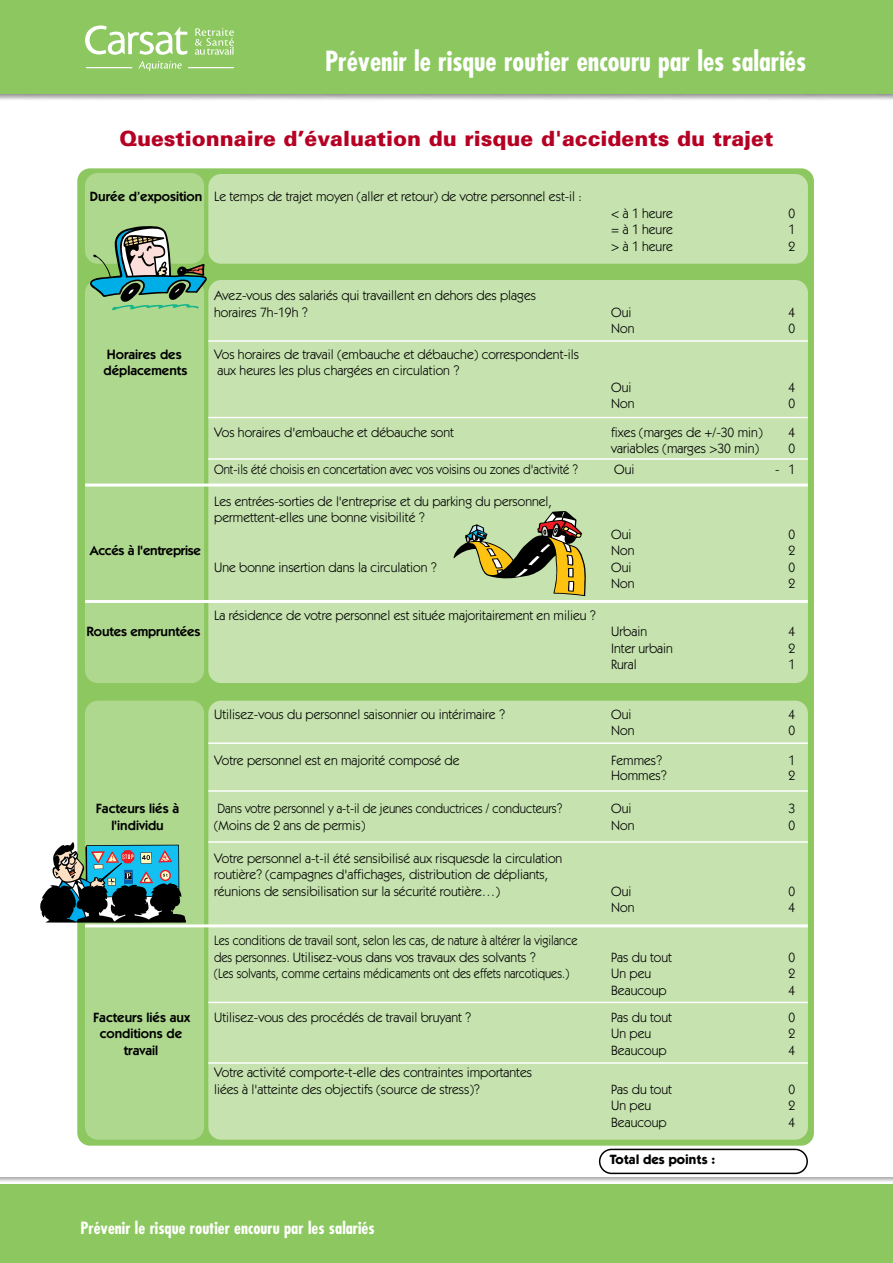
<style>
.page{position:relative;width:893px;height:1263px;background:#fff}
.page>*{position:absolute;margin:0;border:0;box-sizing:border-box;transform-origin:0 0}
.t1{font:700 condensed 27px "Futura";color:#fff}
.t2{font:900 21px "Univers";color:#b60023}
.t3{font:700 condensed 16.5px "Futura";color:#fff}
.t4{font:13.5px/16.5px "Itc Kabel";color:#000}
.t5{font:13.5px/16.5px "Itc Kabel";color:#000;scale:.9 1}
.t6{font:600 13.5px "Itc Kabel";color:#000}
.t7{font:13.5px "Itc Kabel";color:#000;scale:.92 1}
.t8{font:13.5px "Itc Kabel";color:#000;scale:.93 1}
.t9{font:600 13.5px "Itc Kabel";letter-spacing:-.02em;color:#000}
.t10{font:700 13.5px "Itc Kabel";color:#000}
.s1{font-weight:600}
</style>
<div class="page">
<div style="left:77px;top:168px;width:737px;height:978px;background:#8cc85f;border-radius:13px"></div>
<svg style="left:599px;top:1149px;width:209px;height:25px"></svg>
<div style="left:0;top:1184px;width:893px;height:79px;background:#8cc85f"></div>
<div style="left:85px;top:173px;width:119px;height:91px;background:#afd88f;border-radius:13px"></div>
<div style="left:85px;top:701px;width:119px;height:439px;background:#afd88f;border-radius:13px"></div>
<div style="left:85px;top:280px;width:119px;height:403px;background:#afd88f;border-radius:13px"></div>
<div style="left:208px;top:280px;width:600px;height:403px;background:#c6e3af;border-radius:13px"></div>
<div style="left:208px;top:174px;width:600px;height:90px;background:#c6e3af;border-radius:13px"></div>
<div style="left:208px;top:701px;width:600px;height:439px;background:#c6e3af;border-radius:13px"></div>
<hr style="left:85px;top:483px;width:723px;height:3px;background:#fff">
<hr style="left:85px;top:600px;width:723px;height:3px;background:#fff">
<hr style="left:85px;top:924px;width:723px;height:3px;background:#fff">
<hr style="left:208px;top:458px;width:600px;height:2px;background:#fff">
<hr style="left:208px;top:742px;width:600px;height:2px;background:#fff">
<hr style="left:208px;top:790px;width:600px;height:2px;background:#fff">
<hr style="left:208px;top:841px;width:600px;height:2px;background:#fff">
<hr style="left:208px;top:1002px;width:600px;height:1px;background:#fff">
<hr style="left:208px;top:1062px;width:600px;height:2px;background:#fff">
<hr style="left:208px;top:417px;width:600px;height:1px;background:#fff">
<hr style="left:208px;top:340px;width:600px;height:2px;background:#fff">
<svg style="left:90px;top:226px;width:117px;height:84px"></svg>
<svg style="left:453px;top:511px;width:133px;height:85px"></svg>
<svg style="left:40px;top:842px;width:146px;height:81px"></svg>
<div style="left:0;top:0;width:893px;height:94px;background:#8cc85f"></div>
<svg style="left:195px;top:28px;width:39px;height:27px"></svg>
<hr style="left:188px;top:67px;width:46px;height:1px;background:#fff">
<hr style="left:86px;top:67px;width:46px;height:1px;background:#fff">
<svg style="left:85px;top:26px;width:102px;height:29px"></svg>
<svg style="left:138px;top:61px;width:44px;height:10px"></svg>
<h1 class="t1" style="left:325px;top:49px;width:483px">Prévenir le risque routier encouru par les salariés</h1>
<h2 class="t2" style="left:120px;top:131px;width:655px">Questionnaire d’évaluation du risque d'accidents du trajet</h2>
<p class="t4" style="left:90px;top:189px;width:494px"><span class="s1">Durée d’exposition</span> Le temps de trajet moyen (aller et retour) de votre personnel est-il :</p>
<p class="t4" style="left:214px;top:288px;width:323px">Avez-vous des salariés qui travaillent en dehors des plages horaires 7h-19h ?</p>
<p class="t6" style="left:107px;top:349px;width:76px">Horaires des</p>
<p class="t4" style="left:214px;top:347px;width:367px">Vos horaires de travail (embauche et débauche) correspondent-ils</p>
<p class="t6" style="left:103px;top:366px;width:85px">déplacements</p>
<p class="t4" style="left:217px;top:363px;width:243px">aux heures les plus chargées en circulation ?</p>
<p class="t4" style="left:611px;top:206px;width:63px">&lt; à 1 heure</p>
<p class="t4" style="left:789px;top:206px;width:8px">0</p>
<p class="t4" style="left:611px;top:222px;width:63px">= à 1 heure</p>
<p class="t4" style="left:789px;top:222px;width:8px">1</p>
<p class="t4" style="left:611px;top:239px;width:63px">&gt; à 1 heure</p>
<p class="t4" style="left:789px;top:239px;width:8px">2</p>
<p class="t4" style="left:611px;top:305px;width:22px">Oui</p>
<p class="t4" style="left:789px;top:305px;width:8px">4</p>
<p class="t4" style="left:611px;top:321px;width:25px">Non</p>
<p class="t4" style="left:789px;top:321px;width:8px">0</p>
<p class="t4" style="left:611px;top:380px;width:22px">Oui</p>
<p class="t4" style="left:789px;top:380px;width:8px">4</p>
<p class="t4" style="left:611px;top:396px;width:25px">Non</p>
<p class="t4" style="left:789px;top:396px;width:8px">0</p>
<p class="t4" style="left:214px;top:425px;width:241px">Vos horaires d'embauche et débauche sont</p>
<p class="t4" style="left:611px;top:425px;width:153px">fixes (marges de +/-30 min)</p>
<p class="t4" style="left:789px;top:425px;width:8px">4</p>
<p class="t4" style="left:611px;top:441px;width:149px">variables (marges &gt;30 min)</p>
<p class="t4" style="left:789px;top:441px;width:8px">0</p>
<p class="t7" style="left:214px;top:464px;width:397px">Ont-ils été choisis en concertation avec vos voisins ou zones d'activité ?</p>
<p class="t4" style="left:614px;top:462px;width:22px">Oui</p>
<p class="t4" style="left:775px;top:462px;width:22px">- 1</p>
<p class="t4" style="left:214px;top:494px;width:339px">Les entrées-sorties de l'entreprise et du parking du personnel, permettent-elles une bonne visibilité ?</p>
<p class="t4" style="left:611px;top:527px;width:22px">Oui</p>
<p class="t4" style="left:789px;top:527px;width:8px">0</p>
<p class="t9" style="left:90px;top:546px;width:113px">Accés à l'entreprise</p>
<p class="t4" style="left:611px;top:543px;width:25px">Non</p>
<p class="t4" style="left:789px;top:543px;width:8px">2</p>
<p class="t4" style="left:214px;top:560px;width:224px">Une bonne insertion dans la circulation ?</p>
<p class="t4" style="left:611px;top:560px;width:22px">Oui</p>
<p class="t4" style="left:789px;top:560px;width:8px">0</p>
<p class="t4" style="left:611px;top:576px;width:25px">Non</p>
<p class="t4" style="left:789px;top:576px;width:8px">2</p>
<p class="t4" style="left:214px;top:608px;width:383px">La résidence de votre personnel est située majoritairement en milieu ?</p>
<p class="t6" style="left:87px;top:627px;width:115px">Routes empruntées</p>
<p class="t4" style="left:611px;top:624px;width:37px">Urbain</p>
<p class="t4" style="left:789px;top:624px;width:8px">4</p>
<p class="t4" style="left:611px;top:641px;width:63px">Inter urbain</p>
<p class="t4" style="left:789px;top:641px;width:8px">2</p>
<p class="t4" style="left:611px;top:657px;width:27px">Rural</p>
<p class="t4" style="left:789px;top:657px;width:8px">1</p>
<p class="t4" style="left:214px;top:707px;width:292px">Utilisez-vous du personnel saisonnier ou intérimaire ?</p>
<p class="t4" style="left:611px;top:707px;width:22px">Oui</p>
<p class="t4" style="left:789px;top:707px;width:8px">4</p>
<p class="t4" style="left:611px;top:723px;width:25px">Non</p>
<p class="t4" style="left:789px;top:723px;width:8px">0</p>
<p class="t4" style="left:214px;top:753px;width:247px">Votre personnel est en majorité composé de</p>
<p class="t4" style="left:611px;top:753px;width:53px">Femmes?</p>
<p class="t4" style="left:789px;top:753px;width:8px">1</p>
<p class="t4" style="left:611px;top:768px;width:57px">Hommes?</p>
<p class="t4" style="left:789px;top:768px;width:8px">2</p>
<p class="t6" style="left:96px;top:804px;width:85px">Facteurs liés à</p>
<p class="t8" style="left:217px;top:803px;width:372px">Dans votre personnel y a-t-il de jeunes conductrices / conducteurs?</p>
<p class="t4" style="left:611px;top:801px;width:22px">Oui</p>
<p class="t4" style="left:789px;top:801px;width:8px">3</p>
<p class="t6" style="left:111px;top:820px;width:54px">l'individu</p>
<p class="t4" style="left:214px;top:818px;width:153px">(Moins de 2 ans de permis)</p>
<p class="t4" style="left:611px;top:818px;width:25px">Non</p>
<p class="t4" style="left:789px;top:818px;width:8px">0</p>
<p class="t4" style="left:214px;top:851px;width:350px">Votre personnel a-t-il été sensibilisé aux risquesde la circulation routière? (campagnes d'affichages, distribution de dépliants, réunions de sensibilisation sur la sécurité routière…)</p>
<p class="t4" style="left:611px;top:884px;width:22px">Oui</p>
<p class="t4" style="left:789px;top:884px;width:8px">0</p>
<p class="t4" style="left:611px;top:900px;width:25px">Non</p>
<p class="t4" style="left:789px;top:900px;width:8px">4</p>
<p class="t5" style="left:214px;top:933px;width:405px">Les conditions de travail sont, selon les cas, de nature à altérer la vigilance des personnes. Utilisez-vous dans vos travaux des solvants ?</p>
<p class="t4" style="left:611px;top:950px;width:62px">Pas du tout</p>
<p class="t4" style="left:789px;top:950px;width:8px">0</p>
<p class="t5" style="left:214px;top:966px;width:396px">(Les solvants, comme certains médicaments ont des effets narcotiques.)</p>
<p class="t4" style="left:611px;top:966px;width:42px">Un peu</p>
<p class="t4" style="left:789px;top:966px;width:8px">2</p>
<p class="t4" style="left:611px;top:983px;width:57px">Beaucoup</p>
<p class="t4" style="left:789px;top:983px;width:8px">4</p>
<p class="t6" style="left:93px;top:1012px;width:98px">Facteurs liés aux</p>
<p class="t4" style="left:214px;top:1010px;width:259px">Utilisez-vous des procédés de travail bruyant ?</p>
<p class="t4" style="left:611px;top:1010px;width:62px">Pas du tout</p>
<p class="t4" style="left:789px;top:1010px;width:8px">0</p>
<p class="t6" style="left:100px;top:1029px;width:84px">conditions de</p>
<p class="t4" style="left:611px;top:1026px;width:42px">Un peu</p>
<p class="t4" style="left:789px;top:1026px;width:8px">2</p>
<p class="t6" style="left:124px;top:1045px;width:36px">travail</p>
<p class="t4" style="left:611px;top:1043px;width:57px">Beaucoup</p>
<p class="t4" style="left:789px;top:1043px;width:8px">4</p>
<p class="t4" style="left:214px;top:1065px;width:319px">Votre activité comporte-t-elle des contraintes importantes liées à l'atteinte des objectifs (source de stress)?</p>
<p class="t4" style="left:611px;top:1082px;width:62px">Pas du tout</p>
<p class="t4" style="left:789px;top:1082px;width:8px">0</p>
<p class="t4" style="left:611px;top:1098px;width:42px">Un peu</p>
<p class="t4" style="left:789px;top:1098px;width:8px">2</p>
<p class="t4" style="left:611px;top:1115px;width:57px">Beaucoup</p>
<p class="t4" style="left:789px;top:1115px;width:8px">4</p>
<p class="t10" style="left:610px;top:1154px;width:107px">Total des points :</p>
<p class="t3" style="left:81px;top:1220px;width:296px">Prévenir le risque routier encouru par les salariés</p>
</div>
